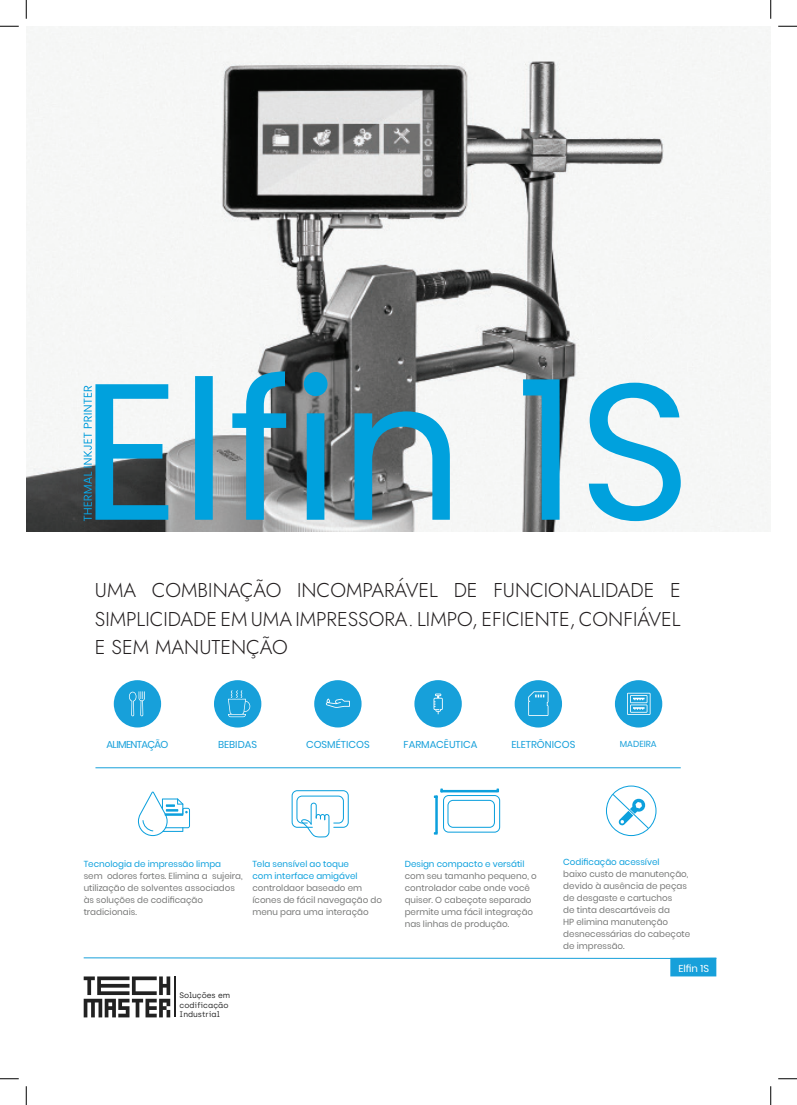
<style>
.page{position:relative;width:797px;height:1105px;background:#fff}
.page>*{position:absolute;margin:0;border:0;box-sizing:border-box;transform-origin:0 0}
.t1{font:300 20px/28.5px "Jost";color:#231f20;text-align:justify}
.t2{font:10px "Poppins";color:#17a0da}
.t3{font:10px "Poppins";letter-spacing:-.06em;color:#17a0da}
.t4{font:10px "Poppins";color:#fff}
.t5{font:8.75px/12px "Poppins";color:#777877}
.t6{font:8.75px "Poppins";color:#0ca0dd}
.t7{font:8.75px "Poppins";color:#17a0da}
.t8{font:7.88px/9.5px "Archia";color:#212121}
.s1{color:#0ca0dd}
</style>
<div class="page">
<img style="left:26px;top:26px;width:744px;height:505px">
<svg style="left:83px;top:957px;width:634px;height:2px"></svg>
<div style="left:670px;top:957px;width:46px;height:19px;background:#17a0da"></div>
<svg style="left:95px;top:371px;width:585px;height:150px"></svg>
<svg style="left:84px;top:386px;width:8px;height:135px"></svg>
<hr style="left:95px;top:767px;width:585px;height:1px;background:#17a0da">
<svg style="left:138px;top:791px;width:52px;height:45px"></svg>
<svg style="left:291px;top:790px;width:58px;height:47px"></svg>
<svg style="left:606px;top:785px;width:50px;height:51px"></svg>
<svg style="left:434px;top:788px;width:66px;height:47px"></svg>
<div style="left:514px;top:680px;width:48px;height:47px;background:#17a0da;border-radius:50%"></div>
<svg style="left:528px;top:691px;width:20px;height:25px"></svg>
<div style="left:214px;top:680px;width:47px;height:47px;background:#17a0da;border-radius:50%"></div>
<svg style="left:228px;top:690px;width:22px;height:27px"></svg>
<div style="left:114px;top:680px;width:47px;height:47px;background:#17a0da;border-radius:50%"></div>
<svg style="left:129px;top:691px;width:16px;height:25px"></svg>
<div style="left:314px;top:680px;width:47px;height:47px;background:#17a0da;border-radius:50%"></div>
<svg style="left:326px;top:698px;width:24px;height:10px"></svg>
<div style="left:615px;top:680px;width:47px;height:47px;background:#17a0da;border-radius:50%"></div>
<svg style="left:627px;top:693px;width:23px;height:22px"></svg>
<div style="left:414px;top:680px;width:48px;height:47px;background:#17a0da;border-radius:50%"></div>
<svg style="left:433px;top:693px;width:10px;height:21px"></svg>
<svg style="left:84px;top:976px;width:86px;height:41px"></svg>
<hr style="left:174px;top:976px;width:2px;height:41px;background:#212121">
<svg style="left:0;top:25px;width:19px;height:2px"></svg>
<svg style="left:778px;top:25px;width:19px;height:2px"></svg>
<svg style="left:0;top:1078px;width:19px;height:1px"></svg>
<svg style="left:778px;top:1078px;width:19px;height:1px"></svg>
<svg style="left:25px;top:0;width:2px;height:19px"></svg>
<svg style="left:25px;top:1086px;width:2px;height:19px"></svg>
<svg style="left:770px;top:0;width:1px;height:19px"></svg>
<svg style="left:770px;top:1086px;width:1px;height:19px"></svg>
<p class="t1" style="left:95px;top:576px;width:587px">UMA COMBINAÇÃO INCOMPARÁVEL DE FUNCIONALIDADE E SIMPLICIDADE EM UMA IMPRESSORA. LIMPO, EFICIENTE, CONFIÁVEL E SEM MANUTENÇÃO</p>
<p class="t3" style="left:107px;top:739px;width:63px">ALIMENTAÇÃO</p>
<p class="t2" style="left:218px;top:739px;width:40px">BEBIDAS</p>
<p class="t2" style="left:306px;top:739px;width:65px">COSMÉTICOS</p>
<p class="t2" style="left:403px;top:739px;width:75px">FARMACÊUTICA</p>
<p class="t2" style="left:511px;top:739px;width:65px">ELETRÔNICOS</p>
<p class="t7" style="left:620px;top:739px;width:38px">MADEIRA</p>
<p class="t6" style="left:84px;top:859px;width:139px">Tecnologia de impressão limpa</p>
<p class="t5" style="left:84px;top:870px;width:160px">sem odores fortes. Elimina a sujeira, utilização de solventes associados às soluções de codificação tradicionais.</p>
<p class="t8" style="left:180px;top:991px;width:52px">Soluções em codificação<br>Industrial</p>
<p class="t5" style="left:252px;top:858px;width:131px"><span class="s1">Tela sensível ao toque<br>com interface amigável </span>controldaor baseado em ícones de fácil navegação do menu para uma interação</p>
<p class="t5" style="left:405px;top:858px;width:133px"><span class="s1">Design compacto e versátil </span>com seu tamanho pequeno, o controlador cabe onde você quiser. O cabeçote separado permite uma fácil integração nas linhas de produção.</p>
<p class="t6" style="left:563px;top:857px;width:98px">Codificação acessível</p>
<p class="t5" style="left:563px;top:868px;width:128px">baixo custo de manutenção, devido à ausência de peças de desgaste e cartuchos<br>de tinta descartáveis da<br>HP elimina manutenção desnecessárias do cabeçote de impressão.</p>
<p class="t4" style="left:678px;top:962px;width:32px">Elfin 1S</p>
</div>
